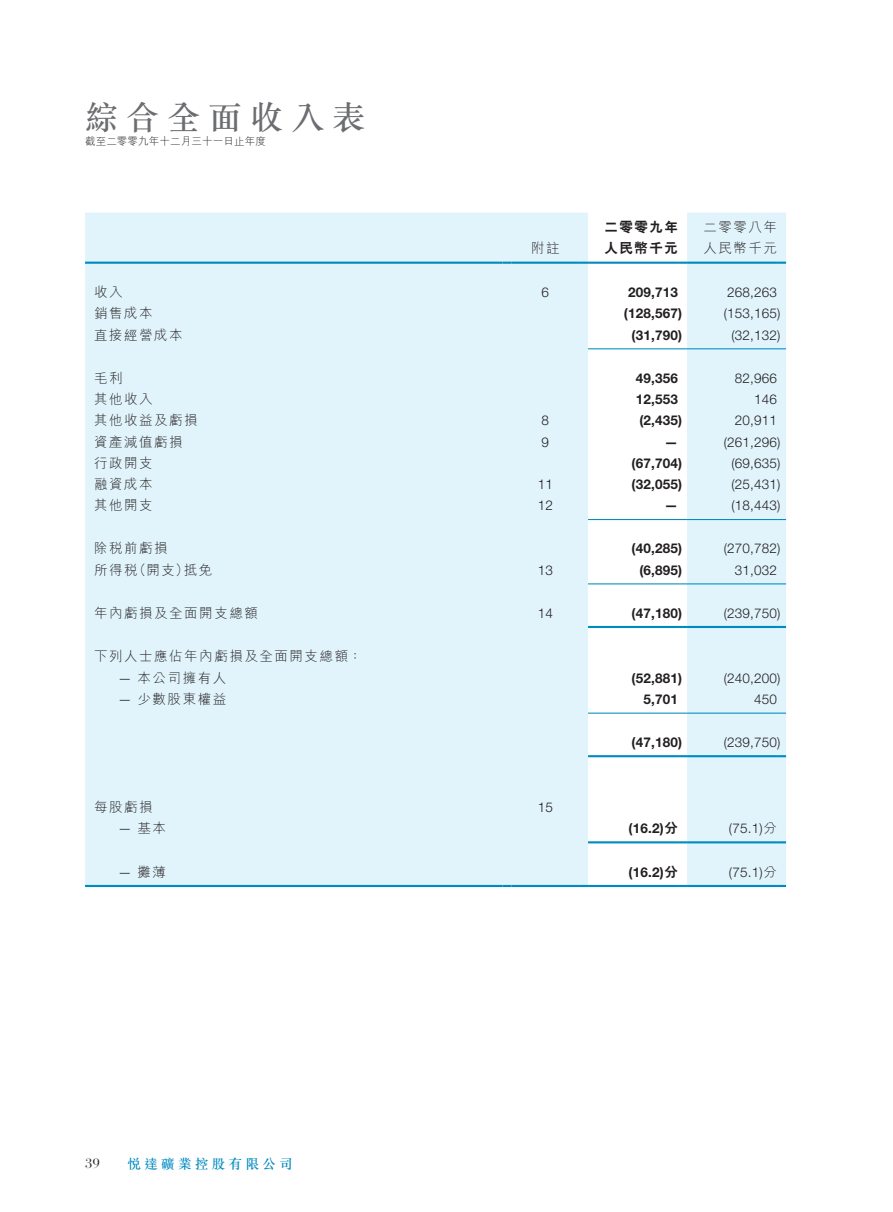
<style>
.page{position:relative;width:893px;height:1212px;background:#fff}
.page>*{position:absolute;margin:0;border:0;box-sizing:border-box;transform-origin:0 0}
.t1{font:500 33px "M Sung HK";letter-spacing:.25em;color:#6c6d70}
._31_table_tab_6pt{font:300 13.5px "Helvetica Neue LT Std";letter-spacing:.015em;color:#231f20}
._31_table_tab_6pt-2{font:700 13.5px "Helvetica Neue LT Std";letter-spacing:.015em;color:#231f20}
._15_Table_Stub{font:300 13.5px "M Hei HK";letter-spacing:.115em;color:#231f20}
._31_table_tab_6pt-3{font:300 13.5px "M Hei HK";letter-spacing:.115em;color:#231f20}
.t2{font:500 13.5px "M Sung HK";letter-spacing:.25em;color:#008bc0}
._31_table_tab_6pt-4{font:800 13.5px "C Hei 2 HK";letter-spacing:.115em;color:#231f20}
.t3{font:13.5px "Bauer Bodoni Std";color:#231f20}
.t4{font:300 10.5px "M Hei HK";letter-spacing:.015em;color:#231f20}
.s1{font-family:"Helvetica Neue LT Std"}
.s2{font-family:"C Hei 2 HK";font-weight:800}
.s3{font-family:"M Hei HK"}
</style>
<div class="page">
<div style="left:85px;top:213px;width:701px;height:672px;background:#e1f4fc"></div>
<svg style="left:588px;top:213px;width:99px;height:672px"></svg>
<hr style="left:85px;top:262px;width:417px;height:2px;background:#008bc0">
<svg style="left:502px;top:262px;width:10px;height:2px"></svg>
<hr style="left:512px;top:262px;width:67px;height:2px;background:#008bc0">
<svg style="left:579px;top:262px;width:9px;height:2px"></svg>
<hr style="left:588px;top:262px;width:90px;height:2px;background:#008bc0">
<svg style="left:678px;top:262px;width:9px;height:2px"></svg>
<hr style="left:687px;top:262px;width:90px;height:2px;background:#008bc0">
<svg style="left:777px;top:262px;width:9px;height:2px"></svg>
<hr style="left:85px;top:885px;width:417px;height:2px;background:#008bc0">
<svg style="left:502px;top:885px;width:10px;height:2px"></svg>
<hr style="left:512px;top:885px;width:67px;height:2px;background:#008bc0">
<svg style="left:579px;top:885px;width:9px;height:2px"></svg>
<hr style="left:588px;top:885px;width:90px;height:2px;background:#008bc0">
<svg style="left:678px;top:885px;width:9px;height:2px"></svg>
<hr style="left:687px;top:885px;width:90px;height:2px;background:#008bc0">
<svg style="left:777px;top:885px;width:9px;height:2px"></svg>
<hr style="left:588px;top:348px;width:90px;height:1px;background:#008bc0">
<hr style="left:687px;top:348px;width:90px;height:1px;background:#008bc0">
<hr style="left:588px;top:519px;width:90px;height:1px;background:#008bc0">
<hr style="left:687px;top:519px;width:90px;height:1px;background:#008bc0">
<hr style="left:588px;top:583px;width:90px;height:1px;background:#008bc0">
<hr style="left:687px;top:583px;width:90px;height:1px;background:#008bc0">
<hr style="left:588px;top:626px;width:90px;height:2px;background:#008bc0">
<svg style="left:678px;top:626px;width:9px;height:2px"></svg>
<hr style="left:687px;top:626px;width:90px;height:2px;background:#008bc0">
<svg style="left:777px;top:626px;width:9px;height:2px"></svg>
<hr style="left:588px;top:712px;width:90px;height:2px;background:#008bc0">
<svg style="left:678px;top:712px;width:9px;height:2px"></svg>
<hr style="left:687px;top:712px;width:90px;height:2px;background:#008bc0">
<svg style="left:777px;top:712px;width:9px;height:2px"></svg>
<hr style="left:588px;top:755px;width:90px;height:2px;background:#008bc0">
<svg style="left:678px;top:755px;width:9px;height:2px"></svg>
<hr style="left:687px;top:755px;width:90px;height:2px;background:#008bc0">
<svg style="left:777px;top:755px;width:9px;height:2px"></svg>
<hr style="left:588px;top:841px;width:90px;height:2px;background:#008bc0">
<svg style="left:678px;top:841px;width:9px;height:2px"></svg>
<hr style="left:687px;top:841px;width:90px;height:2px;background:#008bc0">
<svg style="left:777px;top:841px;width:9px;height:2px"></svg>
<p class="t1" style="left:85px;top:95px;width:282px">綜合全面收入表</p>
<p class="t4" style="left:85px;top:133px;width:182px">截至二零零九年十二月三十一日止年度</p>
<p class="_31_table_tab_6pt-4" style="left:604px;top:218px;width:75px">二零零九年</p>
<p class="_31_table_tab_6pt-3" style="left:703px;top:218px;width:75px">二零零八年</p>
<p class="_31_table_tab_6pt-3" style="left:531px;top:239px;width:30px">附註</p>
<p class="_31_table_tab_6pt-4" style="left:604px;top:239px;width:75px">人民幣千元</p>
<p class="_31_table_tab_6pt-3" style="left:703px;top:239px;width:75px">人民幣千元</p>
<p class="_15_Table_Stub" style="left:94px;top:283px;width:30px">收入</p>
<p class="_31_table_tab_6pt" style="left:541px;top:284px;width:9px">6</p>
<p class="_31_table_tab_6pt-2" style="left:628px;top:284px;width:51px">209,713</p>
<p class="_31_table_tab_6pt" style="left:727px;top:284px;width:51px">268,263</p>
<p class="_15_Table_Stub" style="left:94px;top:304px;width:60px">銷售成本</p>
<p class="_31_table_tab_6pt-2" style="left:624px;top:305px;width:60px">)128,567(</p>
<p class="_31_table_tab_6pt" style="left:724px;top:305px;width:58px">)153,165(</p>
<p class="_15_Table_Stub" style="left:94px;top:325px;width:90px">直接經營成本</p>
<p class="_31_table_tab_6pt-2" style="left:632px;top:326px;width:52px">)31,790(</p>
<p class="_31_table_tab_6pt" style="left:731px;top:327px;width:50px">)32,132(</p>
<p class="_15_Table_Stub" style="left:94px;top:368px;width:30px">毛利</p>
<p class="_31_table_tab_6pt-2" style="left:636px;top:369px;width:44px">49,356</p>
<p class="_31_table_tab_6pt" style="left:735px;top:370px;width:44px">82,966</p>
<p class="_15_Table_Stub" style="left:94px;top:389px;width:60px">其他收入</p>
<p class="_31_table_tab_6pt-2" style="left:636px;top:391px;width:44px">12,553</p>
<p class="_31_table_tab_6pt" style="left:754px;top:391px;width:24px">146</p>
<p class="_15_Table_Stub" style="left:94px;top:411px;width:105px">其他收益及虧損</p>
<p class="_31_table_tab_6pt" style="left:541px;top:412px;width:9px">8</p>
<p class="_31_table_tab_6pt-2" style="left:639px;top:412px;width:44px">)2,435(</p>
<p class="_31_table_tab_6pt" style="left:735px;top:412px;width:44px">20,911</p>
<p class="_15_Table_Stub" style="left:94px;top:432px;width:90px">資產減值虧損</p>
<p class="_31_table_tab_6pt" style="left:541px;top:433px;width:9px">9</p>
<p class="_31_table_tab_6pt-2" style="left:664px;top:433px;width:15px">—</p>
<p class="_31_table_tab_6pt" style="left:724px;top:433px;width:58px">)261,296(</p>
<p class="_15_Table_Stub" style="left:94px;top:453px;width:60px">行政開支</p>
<p class="_31_table_tab_6pt-2" style="left:632px;top:455px;width:52px">)67,704(</p>
<p class="_31_table_tab_6pt" style="left:731px;top:455px;width:50px">)69,635(</p>
<p class="_15_Table_Stub" style="left:94px;top:475px;width:60px">融資成本</p>
<p class="_31_table_tab_6pt" style="left:538px;top:476px;width:17px">11</p>
<p class="_31_table_tab_6pt-2" style="left:632px;top:476px;width:52px">)32,055(</p>
<p class="_31_table_tab_6pt" style="left:731px;top:476px;width:50px">)25,431(</p>
<p class="_15_Table_Stub" style="left:94px;top:496px;width:60px">其他開支</p>
<p class="_31_table_tab_6pt" style="left:538px;top:497px;width:17px">12</p>
<p class="_31_table_tab_6pt-2" style="left:664px;top:497px;width:15px">—</p>
<p class="_31_table_tab_6pt" style="left:731px;top:497px;width:50px">)18,443(</p>
<p class="_15_Table_Stub" style="left:94px;top:539px;width:75px">除稅前虧損</p>
<p class="_31_table_tab_6pt-2" style="left:632px;top:540px;width:52px">)40,285(</p>
<p class="_31_table_tab_6pt" style="left:724px;top:540px;width:58px">)270,782(</p>
<p class="_15_Table_Stub" style="left:133px;top:560px;width:57px">（開支）</p>
<p class="_15_Table_Stub" style="left:184px;top:560px;width:30px">抵免</p>
<p class="_15_Table_Stub" style="left:94px;top:560px;width:45px">所得稅</p>
<p class="_31_table_tab_6pt" style="left:538px;top:562px;width:17px">13</p>
<p class="_31_table_tab_6pt-2" style="left:639px;top:561px;width:44px">)6,895(</p>
<p class="_31_table_tab_6pt" style="left:735px;top:562px;width:44px">31,032</p>
<p class="_15_Table_Stub" style="left:94px;top:603px;width:165px">年內虧損及全面開支總額</p>
<p class="_15_Table_Stub" style="left:94px;top:647px;width:269px">下列人士應佔年內虧損及全面開支總額：</p>
<p class="_31_table_tab_6pt" style="left:538px;top:605px;width:17px">14</p>
<p class="_31_table_tab_6pt-2" style="left:632px;top:605px;width:52px">)47,180(</p>
<p class="_31_table_tab_6pt" style="left:724px;top:605px;width:58px">)239,750(</p>
<p class="_15_Table_Stub" style="left:118px;top:668px;width:110px"><span class="s1">—</span> 本公司擁有人</p>
<p class="_31_table_tab_6pt-2" style="left:632px;top:669px;width:52px">)52,881(</p>
<p class="_31_table_tab_6pt" style="left:724px;top:669px;width:58px">)240,200(</p>
<p class="_15_Table_Stub" style="left:118px;top:689px;width:110px"><span class="s1">—</span> 少數股東權益</p>
<p class="_31_table_tab_6pt-2" style="left:643px;top:691px;width:36px">5,701</p>
<p class="_31_table_tab_6pt" style="left:754px;top:691px;width:24px">450</p>
<p class="_31_table_tab_6pt-2" style="left:632px;top:734px;width:52px">)47,180(</p>
<p class="_31_table_tab_6pt" style="left:724px;top:734px;width:58px">)239,750(</p>
<p class="_15_Table_Stub" style="left:94px;top:797px;width:60px">每股虧損</p>
<p class="_31_table_tab_6pt" style="left:538px;top:799px;width:17px">15</p>
<p class="_15_Table_Stub" style="left:118px;top:819px;width:50px"><span class="s1">—</span> 基本</p>
<p class="_31_table_tab_6pt-2" style="left:628px;top:820px;width:51px">(16.2 <span class="s2">分</span>)</p>
<p class="_31_table_tab_6pt" style="left:729px;top:820px;width:50px">(75.1 <span class="s3">分</span>)</p>
<p class="_15_Table_Stub" style="left:118px;top:862px;width:50px"><span class="s1">—</span> 攤薄</p>
<p class="_31_table_tab_6pt-2" style="left:628px;top:863px;width:51px">(16.2 <span class="s2">分</span>)</p>
<p class="_31_table_tab_6pt" style="left:729px;top:864px;width:50px">(75.1 <span class="s3">分</span>)</p>
<p class="t3" style="left:85px;top:1155px;width:17px">39</p>
<p class="t2" style="left:128px;top:1154px;width:167px">悅達礦業控股有限公司</p>
</div>
